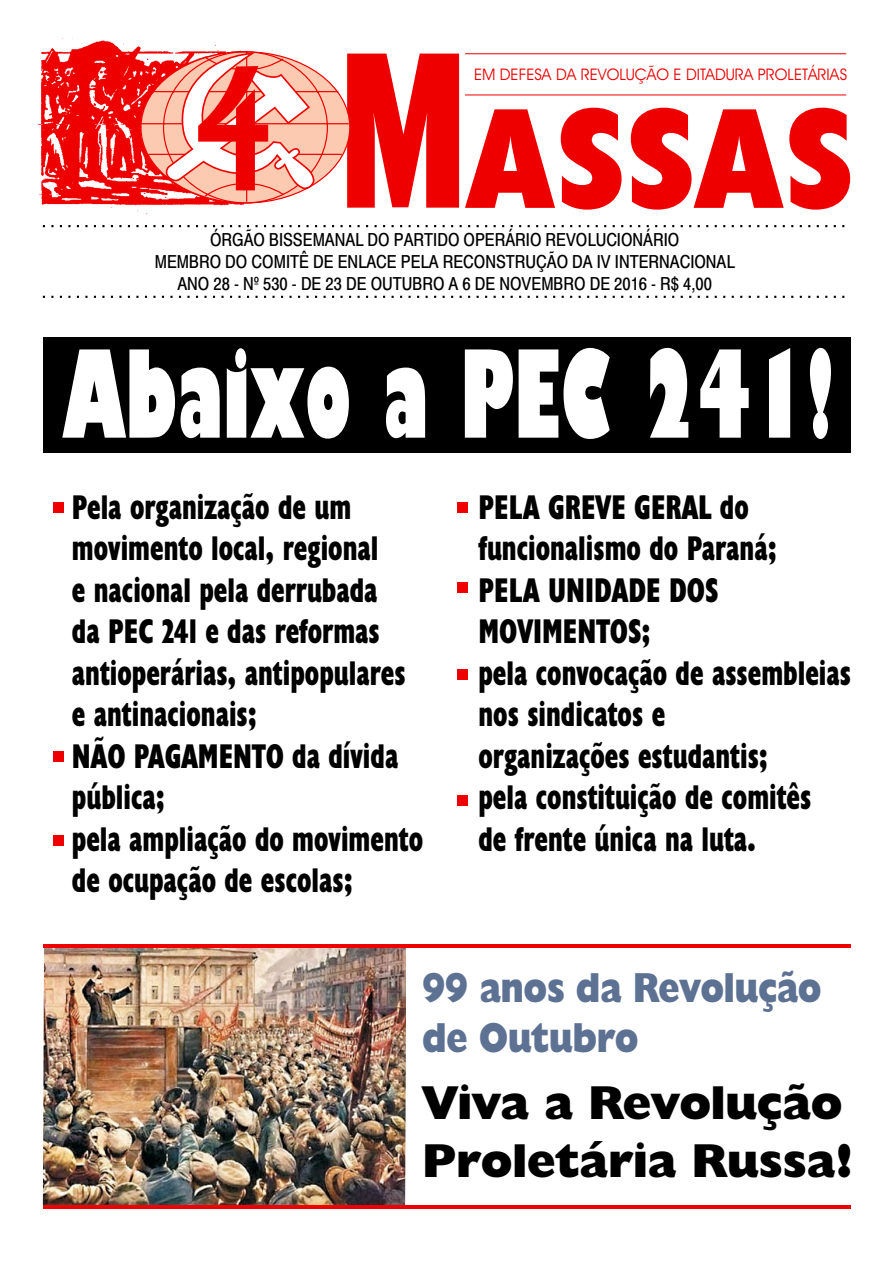
<style>
.page{position:relative;width:893px;height:1263px;background:#fff}
.page>*{position:absolute;margin:0;border:0;box-sizing:border-box;transform-origin:0 0}
.t1{font:800 condensed 118.35px "Gill Sans";color:#fff;scale:.8 1}
.t2{font:800 47.85px/57.4px "Humanist 521 BT";color:#000}
.t3{font:800 42.15px/50.6px "Humanist 521 BT";color:#5d7193;scale:.84 1}
.t4{font:700 condensed 34.5px/41.5px "Humanist 521 BT Xtra";color:#000;scale:.81 1}
.t5{font:condensed 18px/22.2px "Helvetica";color:#000;text-align:center}
.t6{font:16.05px "Avant Garde IT Cby BT";color:#ef0000}
</style>
<div class="page">
<img style="left:43px;top:944px;width:362px;height:261px">
<img style="left:38px;top:38px;width:178px;height:177px">
<svg style="left:465px;top:108px;width:385px;height:102px"></svg>
<hr style="left:465px;top:53px;width:381px;height:1px;background:#ef0000">
<hr style="left:465px;top:95px;width:381px;height:1px;background:#ef0000">
<svg style="left:138px;top:50px;width:321px;height:158px"></svg>
<svg style="left:43px;top:225px;width:802px;height:2px"></svg>
<svg style="left:43px;top:296px;width:802px;height:2px"></svg>
<hr style="left:43px;top:945px;width:807px;height:3px;background:#ef0000">
<hr style="left:43px;top:1206px;width:807px;height:3px;background:#ef0000">
<div style="left:43px;top:337px;width:807px;height:116px;background:#000"></div>
<div style="left:54px;top:502px;width:10px;height:11px;background:#ef0000"></div>
<div style="left:54px;top:751px;width:10px;height:10px;background:#ef0000"></div>
<div style="left:54px;top:835px;width:10px;height:11px;background:#ef0000"></div>
<div style="left:458px;top:502px;width:10px;height:11px;background:#ef0000"></div>
<div style="left:458px;top:582px;width:10px;height:11px;background:#ef0000"></div>
<div style="left:458px;top:669px;width:10px;height:11px;background:#ef0000"></div>
<div style="left:458px;top:795px;width:10px;height:11px;background:#ef0000"></div>
<p class="t6" style="left:474px;top:65px;width:375px">EM DEFESA DA REVOLUÇÃO E DITADURA PROLETÁRIAS</p>
<p class="t5" style="left:155px;top:228px;width:581px">ÓRGÃO BISSEMANAL DO PARTIDO OPERÁRIO REVOLUCIONÁRIO<br>MEMBRO DO COMITÊ DE ENLACE PELA RECONSTRUÇÃO DA IV INTERNACIONAL<br>ANO 28 - Nº 530 - DE 23 DE OUTUBRO A 6 DE NOVEMBRO DE 2016 - R$ 4,00</p>
<h1 class="t1" style="left:62px;top:320px;width:966px">Abaixo a PEC 241!</h1>
<p class="t4" style="left:72px;top:486px;width:435px">Pela organização de um movimento local, regional<br>e nacional pela derrubada<br>da PEC 241 e das reformas antioperárias, antipopulares e antinacionais;<br>NÃO PAGAMENTO da dívida pública;<br>pela ampliação do movimento de ocupação de escolas;</p>
<p class="t4" style="left:478px;top:486px;width:461px">PELA GREVE GERAL do funcionalismo do Paraná;<br>PELA UNIDADE DOS<br>MOVIMENTOS;<br>pela convocação de assembleias nos sindicatos e<br>organizações estudantis;<br>pela constituição de comitês<br>de frente única na luta.</p>
<p class="t3" style="left:422px;top:966px;width:477px">99 anos da Revolução de Outubro</p>
<h2 class="t2" style="left:422px;top:1078px;width:432px">Viva a Revolução<br>Proletária Russa!</h2>
</div>
